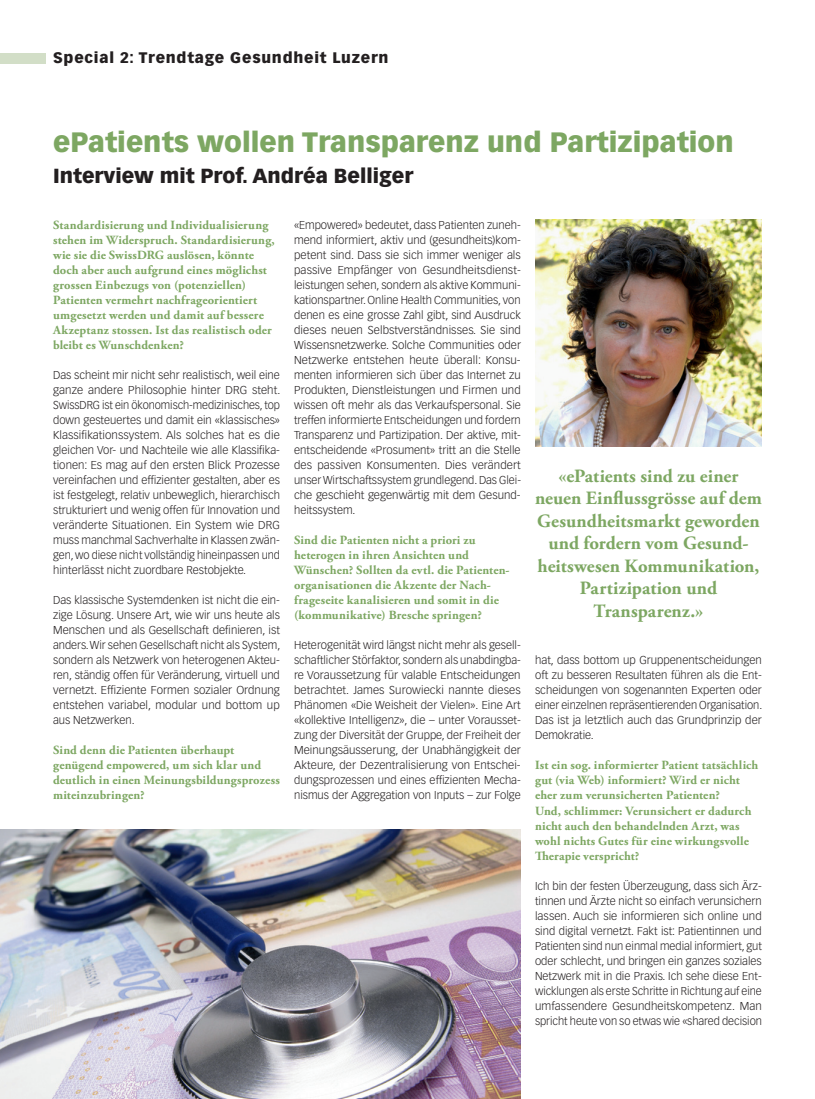
<style>
.page{position:relative;width:815px;height:1099px;background:#fff}
.page>*{position:absolute;margin:0;border:0;box-sizing:border-box;transform-origin:0 0}
.t1{font:900 27.5px "Vectora LT Std";color:#7da762}
.t2{font:900 20px "Vectora LT Std";color:#231f20}
.t3{font:700 18.75px/22.5px "Adobe Garamond Pro";color:#7da762;text-align:center}
.t4{font:900 15px "Vectora LT Std";letter-spacing:.05em;color:#231f20}
.t5{font:700 12.5px/15px "Adobe Garamond Pro";letter-spacing:.01em;color:#7da762}
.t6{font:300 11.25px/15px "Vectora LT Std";color:#231f20;text-align:justify}
</style>
<div class="page">
<img style="left:0;top:829px;width:521px;height:269px">
<img style="left:535px;top:220px;width:227px;height:226px">
<div style="left:0;top:53px;width:45px;height:10px;background:#d2dec7"></div>
<h3 class="t4" style="left:53px;top:49px;width:337px">Special 2: Trendtage Gesundheit Luzern</h3>
<h1 class="t1" style="left:53px;top:125px;width:682px">ePatients wollen Transparenz und Partizipation</h1>
<h2 class="t2" style="left:53px;top:163px;width:362px">Interview mit Prof. Andréa Belliger</h2>
<p class="t5" style="left:53px;top:218px;width:223px">Standardisierung und Individualisierung stehen im Widerspruch. Standardisierung, wie sie die SwissDRG auslösen, könnte doch aber auch aufgrund eines möglichst grossen Einbezugs von (potenziellen)<br>Patienten vermehrt nachfrageorientiert umgesetzt werden und damit auf bessere Akzeptanz stossen. Ist das realistisch oder bleibt es Wunschdenken?</p>
<p class="t6" style="left:53px;top:368px;width:229px">Das scheint mir nicht sehr realistisch, weil eine ganze andere Philosophie hinter DRG steht.<br>SwissDRG ist ein ökonomisch-medizinisches, top down gesteuertes und damit ein «klassisches» Klassifikationssystem. Als solches hat es die gleichen Vor- und Nachteile wie alle Klassifika&shy;tionen: Es mag auf den ersten Blick Prozesse vereinfachen und effizienter gestalten, aber es ist festgelegt, relativ unbeweglich, hierarchisch strukturiert und wenig offen für Innovation und veränderte Situationen. Ein System wie DRG muss manchmal Sachverhalte in Klassen zwän&shy;gen, wo diese nicht vollständig hineinpassen und hinterlässt nicht zuordbare Restobjekte.</p>
<p class="t6" style="left:53px;top:593px;width:229px">Das klassische Systemdenken ist nicht die ein&shy;zige Lösung. Unsere Art, wie wir uns heute als Menschen und als Gesellschaft definieren, ist anders. Wir sehen Gesellschaft nicht als System, sondern als Netzwerk von heterogenen Akteu&shy;ren, ständig offen für Veränderung, virtuell und vernetzt. Effiziente Formen sozialer Ordnung entstehen variabel, modular und bottom up aus Netzwerken.</p>
<p class="t5" style="left:53px;top:743px;width:228px">Sind denn die Patienten überhaupt genügend empowered, um sich klar und deutlich in einen Meinungsbildungsprozess miteinzubringen?</p>
<p class="t6" style="left:294px;top:218px;width:228px">«Empowered» bedeutet, dass Patienten zuneh&shy;mend informiert, aktiv und (gesundheits)kom&shy;petent sind. Dass sie sich immer weniger als passive Empfänger von Gesundheitsdienst&shy;leistungen sehen, sondern als aktive Kommuni&shy;kationspartner. Online Health Communities, von denen es eine grosse Zahl gibt, sind Ausdruck dieses neuen Selbstverständnisses. Sie sind Wissensnetzwerke. Solche Communities oder Netzwerke entstehen heute überall: Konsu&shy;menten informieren sich über das Internet zu Produkten, Dienstleistungen und Firmen und wissen oft mehr als das Verkaufspersonal. Sie treffen informierte Entscheidungen und fordern Transparenz und Partizipation. Der aktive, mit&shy;entscheidende «Prosument» tritt an die Stelle des passiven Konsumenten. Dies verändert unser Wirtschaftssystem grundlegend. Das Glei&shy;che geschieht gegenwärtig mit dem Gesund&shy;heitssystem.</p>
<p class="t5" style="left:294px;top:533px;width:216px">Sind die Patienten nicht a priori zu heterogen in ihren Ansichten und Wünschen? Sollten da evtl. die Patienten&shy;organisationen die Akzente der Nach&shy;frageseite kanalisieren und somit in die (kommunikative) Bresche springen?</p>
<p class="t6" style="left:294px;top:638px;width:228px">Heterogenität wird längst nicht mehr als gesell&shy;schaftlicher Störfaktor, sondern als unabdingba&shy;re Voraussetzung für valable Entscheidungen betrachtet. James Surowiecki nannte dieses Phänomen «Die Weisheit der Vielen». Eine Art «kollektive Intelligenz», die – unter Vorausset&shy;zung der Diversität der Gruppe, der Freiheit der Meinungsäusserung, der Unabhängigkeit der Akteure, der Dezentralisierung von Entschei&shy;dungsprozessen und eines effizienten Mecha&shy;nismus der Aggregation von Inputs – zur Folge</p>
<h3 class="t3" style="left:535px;top:465px;width:228px">«ePatients sind zu einer neuen Einflussgrösse auf dem<br>Gesundheitsmarkt geworden und fordern vom Gesund&shy;heitswesen Kommunikation,<br>Partizipation und<br>Transparenz.»</h3>
<p class="t6" style="left:535px;top:653px;width:229px">hat, dass bottom up Gruppenentscheidungen oft zu besseren Resultaten führen als die Ent&shy;scheidungen von sogenannten Experten oder einer einzelnen repräsentierenden Organisation.<br>Das ist ja letztlich auch das Grundprinzip der Demokratie.</p>
<p class="t5" style="left:535px;top:758px;width:225px">Ist ein sog. informierter Patient tatsächlich gut (via Web) informiert? Wird er nicht eher zum verunsicherten Patienten?<br>Und, schlimmer: Verunsichert er dadurch nicht auch den behandelnden Arzt, was wohl nichts Gutes für eine wirkungsvolle Therapie verspricht?</p>
<p class="t6" style="left:535px;top:878px;width:228px">Ich bin der festen Überzeugung, dass sich Ärz&shy;tinnen und Ärzte nicht so einfach verunsichern lassen. Auch sie informieren sich online und sind digital vernetzt. Fakt ist: Patientinnen und Patienten sind nun einmal medial informiert, gut oder schlecht, und bringen ein ganzes soziales Netzwerk mit in die Praxis. Ich sehe diese Ent&shy;wicklungen als erste Schritte in Richtung auf eine umfassendere Gesundheitskompetenz. Man spricht heute von so etwas wie «shared decision</p>
</div>
